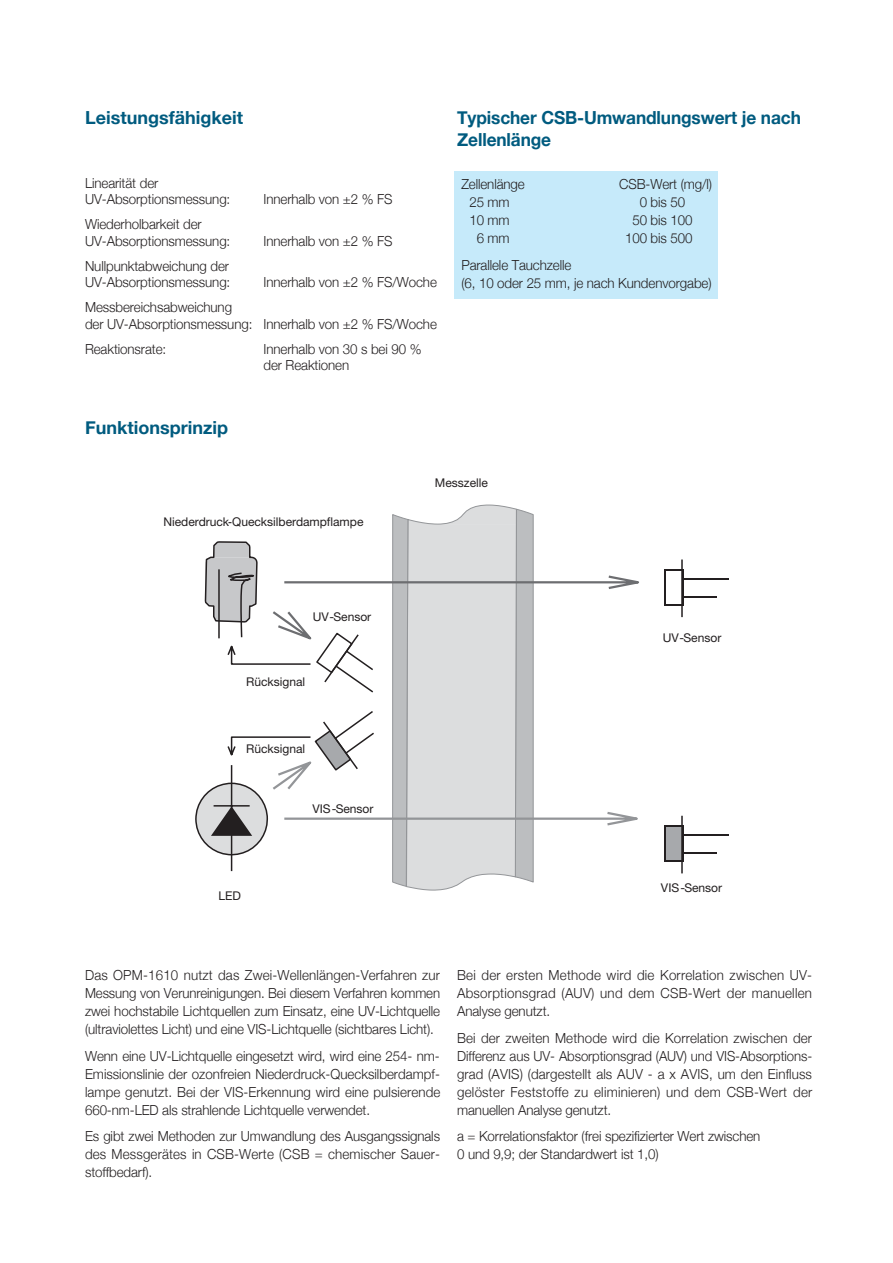
<style>
.page{position:relative;width:893px;height:1263px;background:#fff}
.page>*{position:absolute;margin:0;border:0;box-sizing:border-box;transform-origin:0 0}
.t1{font:700 18px/22.5px "Helvetica Neue";letter-spacing:-.005em;color:#005b7f;scale:.96 1}
.t2{font:700 18px "Helvetica Neue";letter-spacing:-.005em;color:#005b7f}
.t3{font:300 13.8px/18px "Helvetica Neue";letter-spacing:-.005em;color:#231f20;scale:.96 1}
.t4{font:12px "Helvetica Neue";color:#231f20}
.s1{font-family:"Helvetica"}
</style>
<div class="page">
<div style="left:454px;top:171px;width:264px;height:128px;background:#c6eafa"></div>
<svg style="left:195px;top:504px;width:443px;height:387px"></svg>
<svg style="left:323px;top:558px;width:360px;height:136px"></svg>
<hr style="left:683px;top:578px;width:34px;height:2px;background:#231f20">
<svg style="left:717px;top:578px;width:12px;height:2px"></svg>
<hr style="left:683px;top:596px;width:34px;height:2px;background:#231f20">
<svg style="left:664px;top:569px;width:19px;height:36px"></svg>
<hr style="left:683px;top:834px;width:34px;height:2px;background:#231f20">
<svg style="left:717px;top:834px;width:12px;height:2px"></svg>
<hr style="left:683px;top:852px;width:34px;height:2px;background:#231f20">
<svg style="left:664px;top:825px;width:17px;height:37px"></svg>
<hr style="left:681px;top:816px;width:2px;height:57px;background:#231f20">
<h1 class="t2" style="left:85px;top:106px;width:159px">Leistungsfähigkeit</h1>
<p class="t3" style="left:85px;top:174px;width:153px;line-height:16.5px">Linearität der<br>UV-Absorptionsmessung:</p>
<p class="t3" style="left:85px;top:216px;width:153px;line-height:16.5px">Wiederholbarkeit der<br>UV-Absorptionsmessung:</p>
<p class="t3" style="left:264px;top:190px;width:136px">Innerhalb von ±2 % FS</p>
<p class="t3" style="left:264px;top:232px;width:136px">Innerhalb von ±2 % FS</p>
<p class="t3" style="left:85px;top:257px;width:153px;line-height:16.5px">Nullpunktabweichung der<br>UV-Absorptionsmessung:</p>
<p class="t3" style="left:264px;top:273px;width:182px">Innerhalb von ±2 % FS/Woche</p>
<p class="t3" style="left:85px;top:299px;width:368px;line-height:16.5px">Messbereichsabweichung<br>der UV-Absorptionsmessung: Innerhalb von ±2 % FS/Woche</p>
<p class="t3" style="left:85px;top:340px;width:86px">Reaktionsrate:</p>
<p class="t3" style="left:264px;top:340px;width:166px;line-height:16.5px">Innerhalb von 30 s bei 90 % der Reaktionen</p>
<h1 class="t2" style="left:85px;top:417px;width:144px">Funktionsprinzip</h1>
<h1 class="t1" style="left:457px;top:106px;width:360px">Typischer CSB-Umwandlungswert je nach<br>Zellenlänge</h1>
<p class="t3" style="left:461px;top:175px;width:68px">Zellenlänge</p>
<p class="t3" style="left:619px;top:175px;width:98px">CSB-Wert (mg/l)</p>
<p class="t3" style="left:469px;top:193px;width:44px">25 mm</p>
<p class="t3" style="left:640px;top:193px;width:49px">0 bis 50</p>
<p class="t3" style="left:469px;top:211px;width:44px">10 mm</p>
<p class="t3" style="left:632px;top:211px;width:64px">50 bis 100</p>
<p class="t3" style="left:477px;top:229px;width:36px">6 mm</p>
<p class="t3" style="left:625px;top:229px;width:72px">100 bis 500</p>
<p class="t3" style="left:461px;top:256px;width:262px">Parallele Tauchzelle<br>(6, 10 oder 25 mm, je nach Kundenvorgabe)</p>
<p class="t4" style="left:163px;top:514px;width:202px">Niederdruck<span class="s1">-</span>Quecksilberdampflampe</p>
<p class="t4" style="left:313px;top:610px;width:60px">UV-Sensor</p>
<p class="t4" style="left:246px;top:674px;width:60px">Rücksignal</p>
<p class="t4" style="left:246px;top:741px;width:60px">Rücksignal</p>
<p class="t4" style="left:219px;top:888px;width:24px">LED</p>
<p class="t4" style="left:312px;top:802px;width:63px">VIS-Sensor</p>
<p class="t4" style="left:435px;top:475px;width:54px">Messzelle</p>
<p class="t4" style="left:663px;top:631px;width:60px">UV-Sensor</p>
<p class="t4" style="left:661px;top:881px;width:63px">VIS-Sensor</p>
<p class="t3" style="left:85px;top:966px;width:371px;text-align:justify">Das OPM-1610 nutzt das Zwei-Wellenlängen-Verfahren zur Messung von Verunreinigungen. Bei diesem Verfahren kommen zwei hochstabile Lichtquellen zum Einsatz, eine UV-Lichtquelle (ultraviolettes Licht) und eine VIS-Lichtquelle (sichtbares Licht).</p>
<p class="t3" style="left:85px;top:1046px;width:372px;text-align:justify">Wenn eine UV-Lichtquelle eingesetzt wird, wird eine 254- nm-Emissionslinie der ozonfreien Niederdruck-Quecksilberdampf&shy;lampe genutzt. Bei der VIS-Erkennung wird eine pulsierende 660-nm-LED als strahlende Lichtquelle verwendet.</p>
<p class="t3" style="left:85px;top:1127px;width:371px;text-align:justify">Es gibt zwei Methoden zur Umwandlung des Ausgangssignals des Messgerätes in CSB-Werte (CSB = chemischer Sauer&shy;stoffbedarf).</p>
<p class="t3" style="left:457px;top:966px;width:371px;text-align:justify">Bei der ersten Methode wird die Korrelation zwischen UV-Absorptionsgrad (AUV) und dem CSB-Wert der manuellen Analyse genutzt.</p>
<p class="t3" style="left:457px;top:1028px;width:372px">Bei der zweiten Methode wird die Korrelation zwischen der Differenz aus UV- Absorptionsgrad (AUV) und VIS-Absorptions&shy;grad (AVIS) (dargestellt als AUV - a x AVIS, um den Einfluss gelöster Feststoffe zu eliminieren) und dem CSB-Wert der manuellen Analyse genutzt.</p>
<p class="t3" style="left:457px;top:1127px;width:317px">a = Korrelationsfaktor (frei spezifizierter Wert zwischen<br>0 und 9,9; der Standardwert ist 1,0)</p>
</div>
